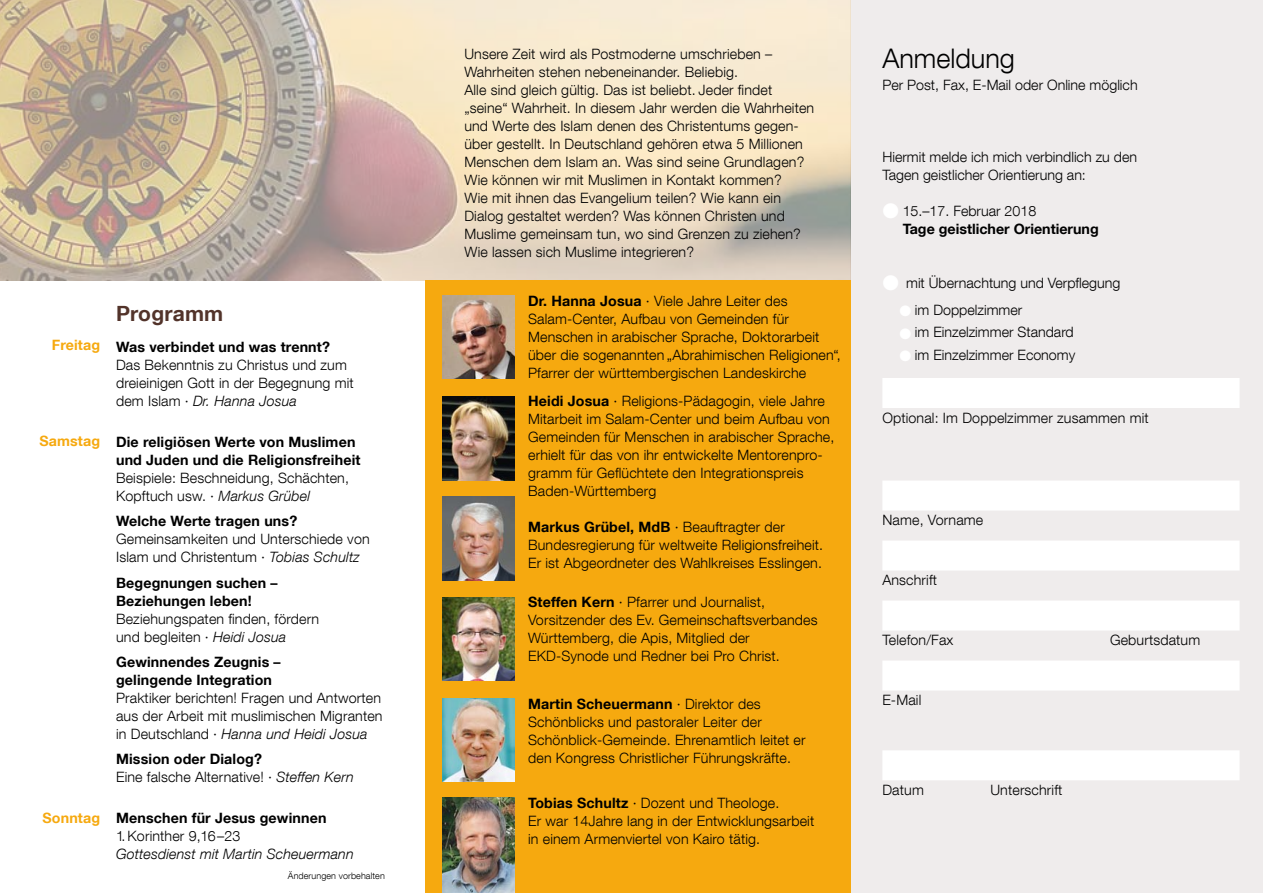
<style>
.page{position:relative;width:1263px;height:893px;background:#fff}
.page>*{position:absolute;margin:0;border:0;box-sizing:border-box;transform-origin:0 0}
.t1{font:300 27px "Helvetica Neue LT Com";color:#000}
.t2{font:700 21px "Helvetica Neue LT Com";letter-spacing:.01em;color:#52332a}
.t3{font:300 14.25px/18px "Helvetica Neue LT Com";letter-spacing:.01em;color:#000}
.t4{font:700 14.25px/18px "Helvetica Neue LT Com";letter-spacing:.01em;color:#000}
.t5{font:italic 300 14.25px "Helvetica Neue LT Com";letter-spacing:.01em;color:#000}
.t6{font:700 14.25px "Helvetica Neue LT Com";letter-spacing:.01em;color:#f6a90f}
.t7{font:300 9px "Helvetica Neue LT Com";letter-spacing:.01em;color:#000}
.s1{font-style:italic}
.s2{font-weight:700}
.s3{color:#fff}
.s4{font-weight:300}
</style>
<div class="page">
<div style="left:850px;top:0;width:413px;height:302px;background:#efecec"></div>
<div style="left:850px;top:296px;width:413px;height:250px;background:#efecec"></div>
<div style="left:850px;top:546px;width:413px;height:347px;background:#efecec"></div>
<div style="left:882px;top:378px;width:357px;height:30px;background:#fff"></div>
<div style="left:882px;top:480px;width:357px;height:30px;background:#fff"></div>
<div style="left:882px;top:540px;width:357px;height:30px;background:#fff"></div>
<div style="left:882px;top:600px;width:357px;height:30px;background:#fff"></div>
<div style="left:882px;top:660px;width:357px;height:30px;background:#fff"></div>
<div style="left:882px;top:750px;width:357px;height:30px;background:#fff"></div>
<img style="left:0;top:0;width:851px;height:280px">
<div style="left:425px;top:280px;width:425px;height:613px;background:#f6a90f"></div>
<img style="left:442px;top:296px;width:72px;height:83px">
<img style="left:442px;top:397px;width:72px;height:83px">
<img style="left:442px;top:497px;width:72px;height:83px">
<img style="left:442px;top:597px;width:72px;height:84px">
<img style="left:442px;top:698px;width:72px;height:84px">
<img style="left:442px;top:797px;width:72px;height:96px">
<p class="t6" style="left:52px;top:336px;width:50px">Freitag</p>
<p class="t6" style="left:39px;top:432px;width:62px">Samstag</p>
<p class="t6" style="left:43px;top:809px;width:59px">Sonntag</p>
<h2 class="t2" style="left:116px;top:300px;width:109px">Programm</h2>
<p class="t4" style="left:116px;top:338px;width:215px">Was verbindet und was trennt?</p>
<p class="t3" style="left:116px;top:356px;width:239px">Das Bekenntnis zu Christus und zum dreieinigen Gott in der Begegnung mit dem Islam · <span class="s1">Dr. Hanna Josua</span></p>
<p class="t4" style="left:116px;top:432px;width:246px">Die religiösen Werte von Muslimen und Juden und die Religionsfreiheit</p>
<p class="t3" style="left:116px;top:468px;width:234px">Beispiele: Beschneidung, Schächten,<br>Kopftuch usw. · <span class="s1">Markus Grübel</span></p>
<p class="t4" style="left:116px;top:512px;width:183px">Welche Werte tragen uns?</p>
<p class="t3" style="left:116px;top:530px;width:255px">Gemeinsamkeiten und Unterschiede von<br>Islam und Christentum · <span class="s1">Tobias Schultz</span></p>
<p class="t4" style="left:116px;top:573px;width:163px">Begegnungen suchen –<br>Beziehungen leben!</p>
<p class="t3" style="left:116px;top:609px;width:205px">Beziehungspaten finden, fördern und begleiten · <span class="s1">Heidi Josua</span></p>
<p class="t4" style="left:116px;top:653px;width:166px">Gewinnendes Zeugnis – gelingende Integration</p>
<p class="t3" style="left:116px;top:689px;width:268px;text-align:justify">Praktiker berichten! Fragen und Antworten aus der Arbeit mit muslimischen Migranten in Deutschland · <span class="s1">Hanna und Heidi Josua</span></p>
<p class="t3" style="left:116px;top:750px;width:239px"><span class="s2">Mission oder Dialog?<br></span>Eine falsche Alternative! · <span class="s1">Steffen Kern</span></p>
<p class="t4" style="left:116px;top:808px;width:212px">Menschen für Jesus gewinnen</p>
<p class="t3" style="left:116px;top:826px;width:126px">1.Korinther 9,16–23</p>
<p class="t5" style="left:116px;top:845px;width:239px">Gottesdienst mit Martin Scheuermann</p>
<p class="t7" style="left:288px;top:870px;width:98px">Änderungen vorbehalten</p>
<p class="t3" style="left:464px;top:44px;width:351px">Unsere Zeit wird als Postmoderne umschrieben – Wahrheiten stehen nebeneinander. Beliebig.<br>Alle sind gleich gültig. Das ist beliebt. Jeder findet „seine“ Wahrheit. In diesem Jahr werden die Wahrheiten und Werte des Islam denen des Christentums gegen&shy;über gestellt. In Deutschland gehören etwa 5 Millionen Menschen dem Islam an. Was sind seine Grundlagen?<br>Wie können wir mit Muslimen in Kontakt kommen?<br>Wie mit ihnen das Evangelium teilen? Wie kann ein Dialog gestaltet werden? Was können Christen und Muslime gemeinsam tun, wo sind Grenzen zu ziehen?<br>Wie lassen sich Muslime integrieren?</p>
<p class="t3" style="left:528px;top:291px;width:314px"><span class="s2">Dr. Hanna Josua</span> · Viele Jahre Leiter des Salam-Center, Aufbau von Gemeinden für Menschen in arabischer Sprache, Doktorarbeit über die sogenannten „Abrahimischen Religionen“, Pfarrer der württembergischen Landeskirche</p>
<p class="t3" style="left:528px;top:392px;width:308px"><span class="s2">Heidi Josua</span> · Religions-Pädagogin, viele Jahre Mitarbeit im Salam-Center und beim Aufbau von Gemeinden für Menschen in arabischer Sprache, erhielt für das von ihr entwickelte Mentorenpro&shy;gramm für Geflüchtete den Integrationspreis Baden-Württemberg</p>
<p class="t3" style="left:528px;top:518px;width:296px"><span class="s2">Markus Grübel, MdB</span> · Beauftragter der<br>Bundesregierung für weltweite Religionsfreiheit.<br>Er ist Abgeordneter des Wahlkreises Esslingen.</p>
<p class="t3" style="left:528px;top:593px;width:291px"><span class="s2">Steffen Kern</span> · Pfarrer und Journalist, Vorsitzender des Ev. Gemeinschaftsverbandes Württemberg, die Apis, Mitglied der EKD-Synode und Redner bei Pro Christ.</p>
<p class="t3" style="left:528px;top:695px;width:279px"><span class="s2">Martin Scheuermann</span> · Direktor des Schönblicks und pastoraler Leiter der Schönblick-Gemeinde. Ehrenamtlich leitet er den Kongress Christlicher Führungskräfte.</p>
<p class="t3" style="left:528px;top:794px;width:288px"><span class="s2">Tobias Schultz</span> · Dozent und Theologe.<br>Er war 14Jahre lang in der Entwicklungsarbeit in einem Armenviertel von Kairo tätig.</p>
<h1 class="t1" style="left:882px;top:42px;width:134px">Anmeldung</h1>
<p class="t3" style="left:882px;top:76px;width:257px">Per Post, Fax, E-Mail oder Online möglich</p>
<p class="t3" style="left:882px;top:148px;width:256px">Hiermit melde ich mich verbindlich zu den<br>Tagen geistlicher Orientierung an:</p>
<p class="t4" style="left:903px;top:202px;width:198px;text-indent:-20px"><span class="s3">●</span> <span class="s4">15.–17. Februar 2018<br></span>Tage geistlicher Orientierung</p>
<p class="t3" style="left:882px;top:274px;width:240px"><span class="s3">●</span> mit Übernachtung und Verpflegung</p>
<p class="t3" style="left:899px;top:300px;width:124px"><span class="s3">●</span> im Doppelzimmer</p>
<p class="t3" style="left:899px;top:323px;width:176px"><span class="s3">●</span> im Einzelzimmer Standard</p>
<p class="t3" style="left:899px;top:345px;width:177px"><span class="s3">●</span> im Einzelzimmer Economy</p>
<p class="t3" style="left:882px;top:408px;width:268px">Optional: Im Doppelzimmer zusammen mit</p>
<p class="t3" style="left:882px;top:511px;width:102px">Name, Vorname</p>
<p class="t3" style="left:882px;top:571px;width:56px">Anschrift</p>
<p class="t3" style="left:882px;top:631px;width:73px">Telefon/Fax</p>
<p class="t3" style="left:1110px;top:631px;width:92px">Geburtsdatum</p>
<p class="t3" style="left:882px;top:691px;width:40px">E-Mail</p>
<p class="t3" style="left:882px;top:781px;width:43px">Datum</p>
<p class="t3" style="left:990px;top:781px;width:74px">Unterschrift</p>
</div>
